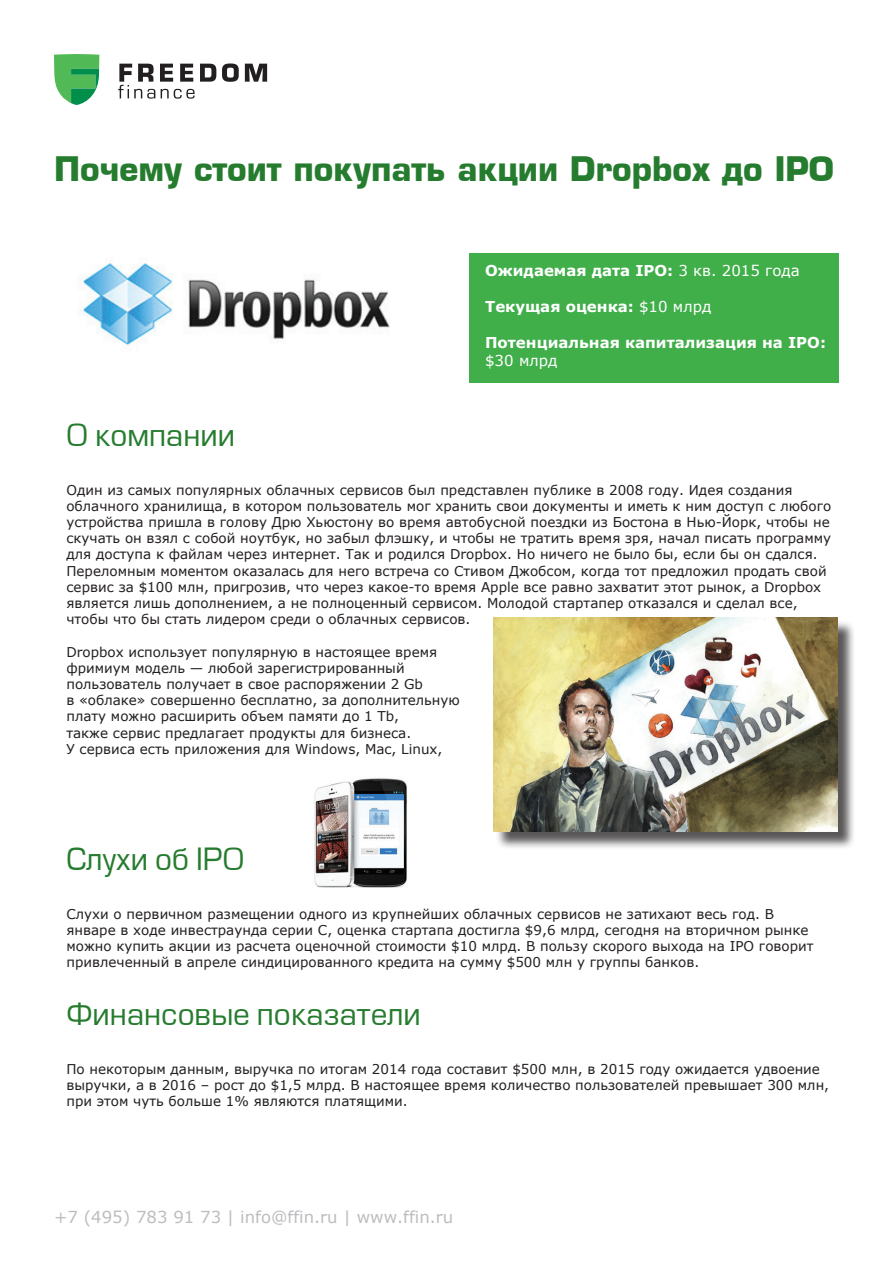
<style>
.page{position:relative;width:893px;height:1263px;background:#fff}
.page>*{position:absolute;margin:0;border:0;box-sizing:border-box;transform-origin:0 0}
.t1{font:700 33px "Europe";color:#257c2e}
.t2{font:30px "Europe Normal";color:#257c2e}
.t3{font:16.5px "Verdana";color:#bcbdc0}
.t4{font:700 15px "Verdana";color:#fff}
.t5{font:15px "Verdana";color:#fff}
.t6{font:13.5px/16.2px "Verdana";color:#231f20}
.s1{font-weight:400}
</style>
<div class="page">
<svg style="left:222px;top:63px;width:17px;height:19px"></svg>
<svg style="left:245px;top:64px;width:22px;height:18px"></svg>
<svg style="left:118px;top:64px;width:98px;height:35px"></svg>
<svg style="left:54px;top:54px;width:45px;height:51px"></svg>
<img style="left:79px;top:263px;width:311px;height:83px">
<div style="left:470px;top:254px;width:369px;height:129px;background:#40ae49"></div>
<div style="left:495px;top:620px;width:361px;height:230px;background:#231f20;opacity:.75"></div>
<img style="left:493px;top:617px;width:344px;height:214px">
<img style="left:314px;top:778px;width:93px;height:110px">
<h1 class="t1" style="left:54px;top:149px;width:781px">Почему стоит покупать акции Dropbox до IPO</h1>
<p class="t4" style="left:485px;top:260px;width:316px">Ожидаемая дата IPO: <span class="s1">3 кв. 2015 года</span></p>
<p class="t4" style="left:485px;top:296px;width:228px">Текущая оценка: <span class="s1">$10 млрд</span></p>
<p class="t4" style="left:485px;top:332px;width:342px">Потенциальная капитализация на IPO:</p>
<p class="t5" style="left:485px;top:350px;width:74px">$30 млрд</p>
<h2 class="t2" style="left:66px;top:419px;width:170px">О компании</h2>
<p class="t6" style="left:66px;top:481px;width:766px">Один из самых популярных облачных сервисов был представлен публике в 2008 году. Идея создания облачного хранилища, в котором пользователь мог хранить свои документы и иметь к ним доступ с любого устройства пришла в голову Дрю Хьюстону во время автобусной поездки из Бостона в Нью-Йорк, чтобы не скучать он взял с собой ноутбук, но забыл флэшку, и чтобы не тратить время зря, начал писать программу для доступа к файлам через интернет. Так и родился Dropbox. Но ничего не было бы, если бы он сдался.<br>Переломным моментом оказалась для него встреча со Стивом Джобсом, когда тот предложил продать свой сервис за $100 млн, пригрозив, что через какое-то время Apple все равно захватит этот рынок, а Dropbox является лишь дополнением, а не полноценный сервисом. Молодой стартапер отказался и сделал все, чтобы что бы стать лидером среди о облачных сервисов.</p>
<p class="t6" style="left:66px;top:643px;width:395px">Dropbox использует популярную в настоящее время фримиум модель — любой зарегистрированный пользователь получает в свое распоряжении 2 Gb<br>в «облаке» совершенно бесплатно, за дополнительную плату можно расширить объем памяти до 1 Tb,<br>также сервис предлагает продукты для бизнеса.<br>У сервиса есть приложения для Windows, Mac, Linux,</p>
<h2 class="t2" style="left:66px;top:844px;width:179px">Слухи об IPO</h2>
<p class="t6" style="left:66px;top:906px;width:749px">Слухи о первичном размещении одного из крупнейших облачных сервисов не затихают весь год. В январе в ходе инвестраунда серии С, оценка стартапа достигла $9,6 млрд, сегодня на вторичном рынке можно купить акции из расчета оценочной стоимости $10 млрд. В пользу скорого выхода на IPO говорит привлеченный в апреле синдицированного кредита на сумму $500 млн у группы банков.</p>
<h2 class="t2" style="left:66px;top:999px;width:356px">Финансовые показатели</h2>
<p class="t6" style="left:66px;top:1061px;width:764px">По некоторым данным, выручка по итогам 2014 года составит $500 млн, в 2015 году ожидается удвоение выручки, а в 2016 – рост до $1,5 млрд. В настоящее время количество пользователей превышает 300 млн, при этом чуть больше 1% являются платящими.</p>
<p class="t3" style="left:54px;top:1206px;width:401px">+7 (495) 783 91 73 | info@ffin.ru | www.ffin.ru</p>
</div>
